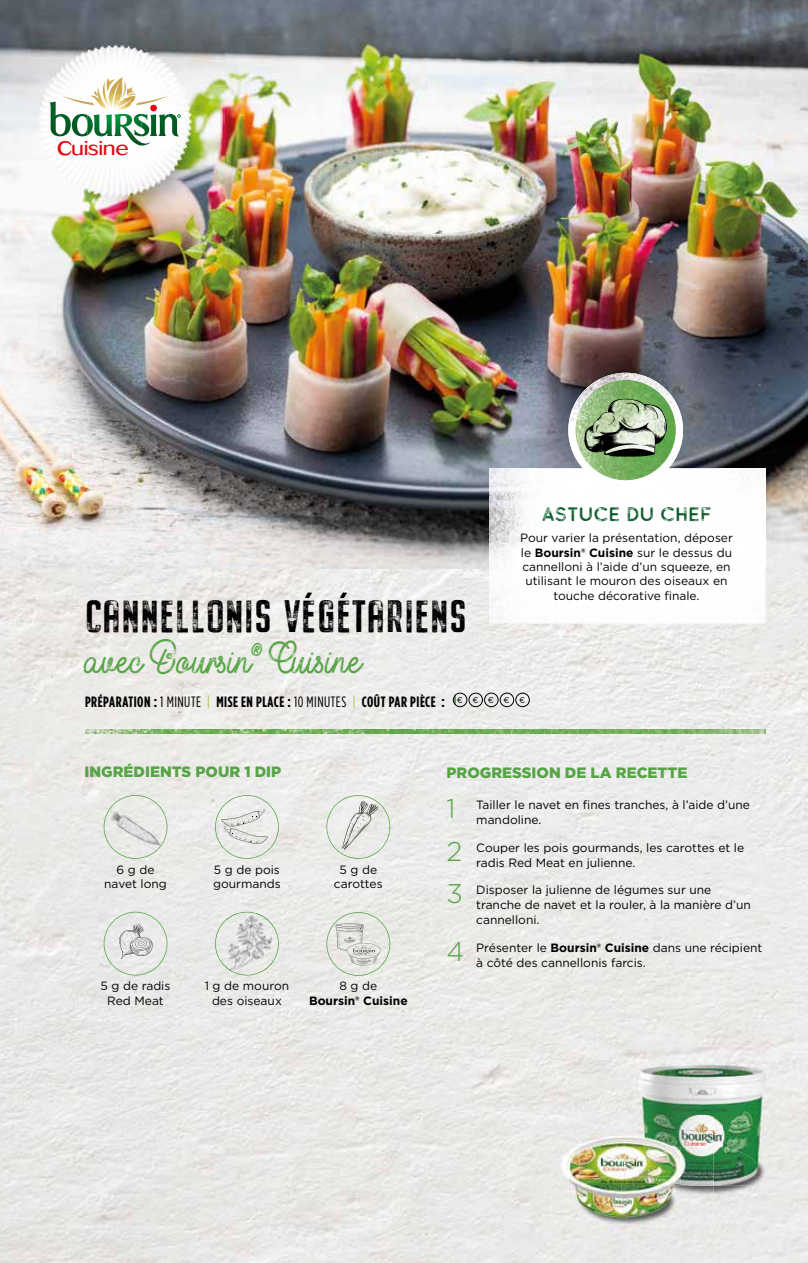
<style>
.page{position:relative;width:808px;height:1263px;background:#fff}
.page>*{position:absolute;margin:0;border:0;box-sizing:border-box;transform-origin:0 0}
.t1{font:45px "Buckwheat TC Rough";color:#000}
.t2{font:45px "Buckwheat TC Script Rough";color:#56a446}
.t3{font:300 27px "Gotham";color:#56a446}
.t4{font:300 19.8px "Cosmos";letter-spacing:-.04em;color:#e30613;scale:1.21 1}
.t5{font:19.2px "Buckwheat TC Sans Rough";color:#0a5d2b}
.t6{font:700 15px "Gotham Condensed";letter-spacing:.035em;color:#000}
.t7{font:900 15px "Gotham";color:#56a446}
.t8{font:12px/14.4px "Gotham";color:#000}
.t9{font:700 12px "Gotham";color:#000}
.t10{font:8.55px "Gotham";color:#000}
.s1{font-size:26.7px}
.s2{font-weight:700}
.s3{font-weight:400}
.s4{font-weight:400;color:#95c11f}
</style>
<div class="page">
<img style="left:0;top:0;width:808px;height:1263px">
<img style="left:85px;top:729px;width:680px;height:5px">
<img style="left:32px;top:37px;width:192px;height:193px">
<svg style="left:136px;top:96px;width:32px;height:9px"></svg>
<img style="left:103px;top:77px;width:22px;height:32px">
<img style="left:96px;top:87px;width:6px;height:20px">
<img style="left:125px;top:83px;width:11px;height:26px">
<svg style="left:62px;top:91px;width:34px;height:14px"></svg>
<div style="left:150px;top:105px;width:7px;height:6px;background:#e30613;border-radius:50%"></div>
<img style="left:50px;top:102px;width:10px;height:34px">
<img style="left:72px;top:114px;width:70px;height:22px">
<img style="left:141px;top:114px;width:28px;height:7px">
<img style="left:169px;top:114px;width:10px;height:22px">
<img style="left:131px;top:140px;width:20px;height:6px">
<svg style="left:215px;top:912px;width:64px;height:63px"></svg>
<svg style="left:104px;top:795px;width:63px;height:64px"></svg>
<svg style="left:326px;top:912px;width:64px;height:64px;background:#dbded7"></svg>
<svg style="left:215px;top:795px;width:64px;height:64px;background:#e0e3de"></svg>
<svg style="left:326px;top:795px;width:64px;height:64px;background:#dde0da"></svg>
<svg style="left:104px;top:912px;width:63px;height:63px;background:#e1e5e0"></svg>
<img style="left:115px;top:924px;width:38px;height:35px">
<img style="left:106px;top:806px;width:58px;height:46px">
<img style="left:105px;top:817px;width:52px;height:35px">
<img style="left:225px;top:914px;width:48px;height:56px">
<img style="left:489px;top:569px;width:276px;height:54px">
<img style="left:489px;top:592px;width:1px;height:31px">
<img style="left:535px;top:373px;width:138px;height:196px">
<img style="left:673px;top:398px;width:47px;height:171px">
<img style="left:489px;top:468px;width:46px;height:101px">
<img style="left:719px;top:468px;width:46px;height:101px">
<img style="left:575px;top:380px;width:101px;height:100px">
<svg style="left:584px;top:399px;width:83px;height:58px;background:#8da082"></svg>
<img style="left:714px;top:1147px;width:52px;height:49px">
<img style="left:639px;top:1064px;width:126px;height:83px">
<img style="left:676px;top:1147px;width:89px;height:39px">
<img style="left:680px;top:1146px;width:76px;height:40px">
<img style="left:535px;top:1115px;width:104px;height:40px">
<img style="left:535px;top:1155px;width:44px;height:79px">
<img style="left:579px;top:1155px;width:60px;height:21px">
<img style="left:579px;top:1225px;width:90px;height:9px">
<div style="left:669px;top:1196px;width:45px;height:38px;background:#eaeae8"></div>
<img style="left:666px;top:1186px;width:48px;height:10px">
<img style="left:639px;top:1115px;width:75px;height:31px">
<img style="left:639px;top:1146px;width:37px;height:30px">
<img style="left:676px;top:1146px;width:38px;height:1px">
<img style="left:647px;top:1147px;width:33px;height:37px">
<img style="left:578px;top:1215px;width:49px;height:10px">
<img style="left:627px;top:1196px;width:49px;height:29px">
<img style="left:666px;top:1183px;width:10px;height:3px">
<img style="left:666px;top:1177px;width:10px;height:6px">
<img style="left:577px;top:1176px;width:89px;height:39px">
<hr style="left:453px;top:693px;width:3px;height:14px;background:#56a446">
<div style="left:453px;top:693px;width:14px;height:14px;border:1px solid #000;border-radius:50%"></div>
<div style="left:468px;top:693px;width:15px;height:14px;border:1px solid #000;border-radius:50%"></div>
<div style="left:484px;top:693px;width:14px;height:14px;border:1px solid #000;border-radius:50%"></div>
<div style="left:500px;top:693px;width:14px;height:14px;border:1px solid #000;border-radius:50%"></div>
<div style="left:515px;top:693px;width:15px;height:14px;border:1px solid #000;border-radius:50%"></div>
<h3 class="t4" style="left:57px;top:137px;width:61px"><span class="s1">c</span>uisine</h3>
<h1 class="t1" style="left:84px;top:589px;width:384px">CANNELLONIS VÉGÉTARIENS</h1>
<h1 class="t2" style="left:84px;top:631px;width:279px">avec Boursin<sup>®</sup> Cuisine</h1>
<h3 class="t5" style="left:541px;top:502px;width:172px">ASTUCE DU CHEF</h3>
<p class="t8" style="left:520px;top:530px;width:214px;text-align:center">Pour varier la présentation, déposer le <span class="s2">Boursin® Cuisine</span> sur le dessus du cannelloni à l’aide d’un squeeze, en utilisant le mouron des oiseaux en touche décorative finale.</p>
<p class="t6" style="left:85px;top:692px;width:361px">PRÉPARATION : <span class="s3">1 MINUTE</span> <span class="s4">|</span> MISE EN PLACE : <span class="s3">10 MINUTES</span> <span class="s4">|</span> COÛT PAR PIÈCE :</p>
<p class="t10" style="left:457px;top:694px;width:70px">€€€€€</p>
<p class="t7" style="left:85px;top:761px;width:198px">INGRÉDIENTS POUR 1 DIP</p>
<p class="t8" style="left:104px;top:862px;width:64px;text-align:center">6 g de navet long</p>
<p class="t8" style="left:334px;top:862px;width:50px;text-align:center">5 g de carottes</p>
<p class="t8" style="left:213px;top:862px;width:69px">5 g de pois gourmands</p>
<p class="t8" style="left:101px;top:978px;width:71px;text-align:center">5 g de radis<br>Red Meat</p>
<p class="t8" style="left:205px;top:978px;width:86px;text-align:center">1 g de mouron des oiseaux</p>
<p class="t8" style="left:339px;top:978px;width:39px">8 g de</p>
<p class="t9" style="left:309px;top:992px;width:100px">Boursin® Cuisine</p>
<p class="t7" style="left:446px;top:762px;width:242px">PROGRESSION DE LA RECETTE</p>
<h2 class="t3" style="left:446px;top:791px;width:11px">1</h2>
<p class="t8" style="left:476px;top:797px;width:275px;line-height:15px">Tailler le navet en fines tranches, à l’aide d’une mandoline.</p>
<h2 class="t3" style="left:446px;top:834px;width:17px">2</h2>
<p class="t8" style="left:476px;top:840px;width:269px;line-height:15px">Couper les pois gourmands, les carottes et le radis Red Meat en julienne.</p>
<h2 class="t3" style="left:446px;top:877px;width:18px">3</h2>
<p class="t8" style="left:476px;top:882px;width:276px;line-height:15px">Disposer la julienne de légumes sur une tranche de navet et la rouler, à la manière d’un cannelloni.</p>
<h2 class="t3" style="left:446px;top:934px;width:19px">4</h2>
<p class="t8" style="left:476px;top:940px;width:288px;line-height:15px">Présenter le <span class="s2">Boursin® Cuisine</span> dans une récipient à côté des cannellonis farcis.</p>
</div>
